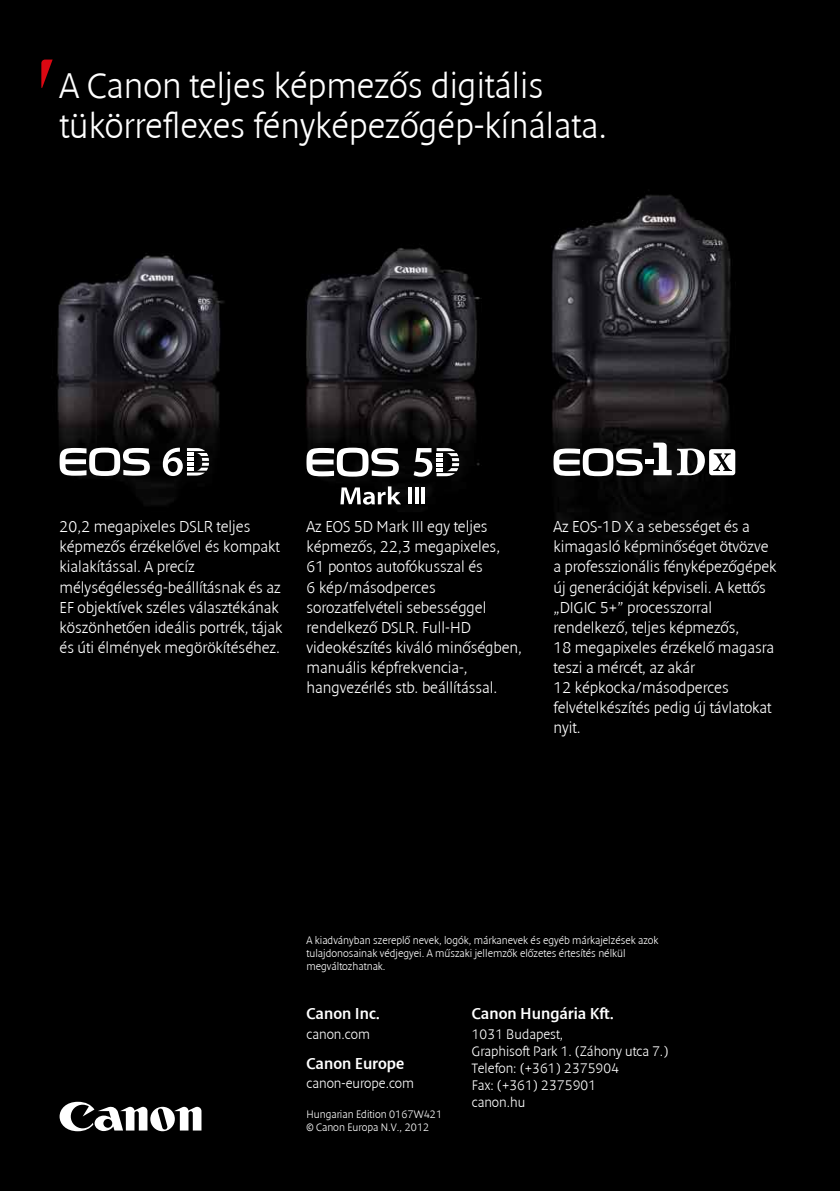
<style>
.page{position:relative;width:840px;height:1191px;background:#fff}
.page>*{position:absolute;margin:0;border:0;box-sizing:border-box;transform-origin:0 0}
.t1{font:36px/40px "Denda New Light CE";color:#fff}
.t2{font:16px/20px "Denda New Light CE";color:#fff}
.t3{font:16px "Denda New CE";color:#fff}
.t4{font:14px/17px "Denda New Light CE";color:#fff}
.t5{font:11px/13px "Denda New Light CE";color:#fff}
</style>
<div class="page">
<img style="left:0;top:0;width:839px;height:1191px">
<svg style="left:60px;top:1101px;width:141px;height:30px"></svg>
<svg style="left:41px;top:60px;width:12px;height:28px"></svg>
<svg style="left:60px;top:448px;width:90px;height:28px"></svg>
<svg style="left:163px;top:447px;width:46px;height:29px"></svg>
<svg style="left:306px;top:448px;width:92px;height:28px"></svg>
<svg style="left:413px;top:448px;width:46px;height:29px"></svg>
<svg style="left:340px;top:486px;width:61px;height:18px"></svg>
<hr style="left:408px;top:487px;width:3px;height:17px;background:#fff">
<svg style="left:414px;top:487px;width:4px;height:17px"></svg>
<hr style="left:421px;top:487px;width:4px;height:17px;background:#fff">
<svg style="left:553px;top:442px;width:181px;height:34px"></svg>
<h1 class="t1" style="left:60px;top:66px;width:548px">A Canon teljes képmezős digitális tükörreflexes fényképezőgép-kínálata.</h1>
<p class="t2" style="left:60px;top:517px;width:224px">20,2 megapixeles DSLR teljes képmezős érzékelővel és kompakt kialakítással. A precíz mélységélesség-beállításnak és az EF objektívek széles választékának köszönhetően ideális portrék, tájak és úti élmények megörökítéséhez.</p>
<p class="t2" style="left:306px;top:517px;width:217px">Az EOS 5D Mark III egy teljes képmezős, 22,3 megapixeles,<br>61 pontos autofókusszal és<br>6 kép/másodperces sorozatfelvételi sebességgel rendelkező DSLR. Full-HD videokészítés kiváló minőségben, manuális képfrekvencia-, hangvezérlés stb. beállítással.</p>
<p class="t2" style="left:553px;top:517px;width:224px">Az EOS-1D X a sebességet és a kimagasló képminőséget ötvözve a professzionális fényképezőgépek új generációját képviseli. A kettős „DIGIC 5+” processzorral rendelkező, teljes képmezős,<br>18 megapixeles érzékelő magasra teszi a mércét, az akár<br>12 képkocka/másodperces felvételkészítés pedig új távlatokat nyit.</p>
<p class="t5" style="left:306px;top:933px;width:353px">A kiadványban szereplő nevek, logók, márkanevek és egyéb márkajelzések azok tulajdonosainak védjegyei. A műszaki jellemzők előzetes értesítés nélkül megváltozhatnak.</p>
<p class="t3" style="left:471px;top:1004px;width:144px">Canon Hungária Kft.</p>
<p class="t4" style="left:471px;top:1026px;width:198px">1031 Budapest,<br>Graphisoft Park 1. (Záhony utca 7.)<br>Telefon: (+361) 2375904<br>Fax: (+361) 2375901<br>canon.hu</p>
<p class="t3" style="left:306px;top:1004px;width:75px">Canon Inc.</p>
<p class="t4" style="left:306px;top:1026px;width:65px">canon.com</p>
<p class="t3" style="left:306px;top:1054px;width:99px">Canon Europe</p>
<p class="t4" style="left:306px;top:1075px;width:109px">canon-europe.com</p>
<p class="t5" style="left:306px;top:1108px;width:137px">Hungarian Edition 0167W421 © Canon Europa N.V., 2012</p>
</div>
